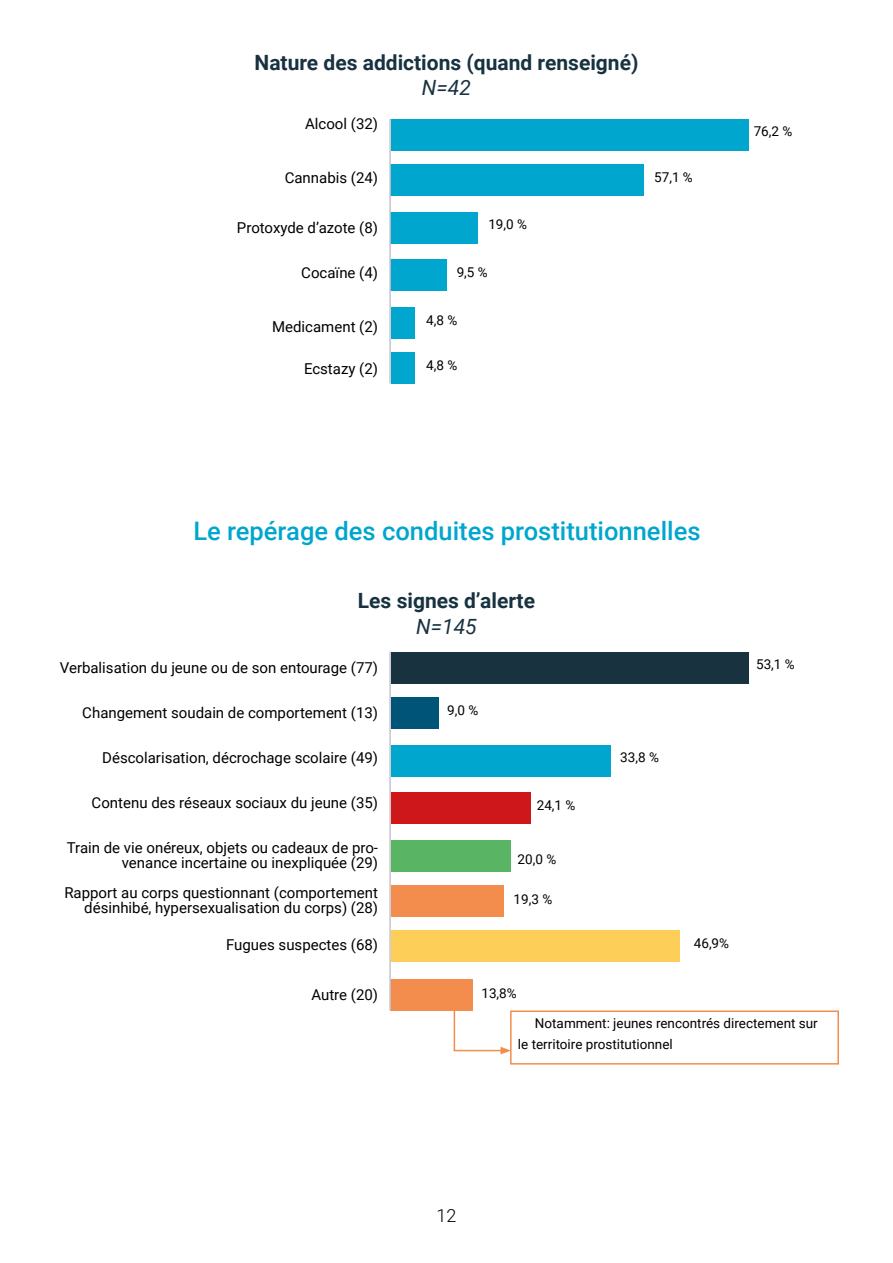
<style>
.page{position:relative;width:893px;height:1263px;background:#fff}
.page>*{position:absolute;margin:0;border:0;box-sizing:border-box;transform-origin:0 0}
.t1{font:500 25.5px "Roboto";color:#00a6ce}
.t2{font:700 21px "Roboto";color:#183240}
.t3{font:italic 21px "Roboto";color:#183240}
.t4{font:300 18px "Roboto";color:#000}
.t5{font:15px/15px "Roboto";color:#000;text-align:right}
.t6{font:13.5px/21px "Roboto";color:#000}
</style>
<div class="page">
<div style="left:391px;top:119px;width:357px;height:31px;background:#00a6ce"></div>
<div style="left:391px;top:652px;width:357px;height:31px;background:#183240"></div>
<div style="left:391px;top:164px;width:253px;height:32px;background:#00a6ce"></div>
<div style="left:391px;top:697px;width:48px;height:32px;background:#005478"></div>
<div style="left:391px;top:212px;width:87px;height:31px;background:#00a6ce"></div>
<div style="left:391px;top:745px;width:220px;height:31px;background:#00a6ce"></div>
<div style="left:391px;top:259px;width:56px;height:32px;background:#00a6ce"></div>
<div style="left:391px;top:792px;width:139px;height:32px;background:#ce171b"></div>
<div style="left:391px;top:307px;width:24px;height:31px;background:#00a6ce"></div>
<div style="left:391px;top:840px;width:119px;height:31px;background:#59b463"></div>
<div style="left:391px;top:352px;width:24px;height:32px;background:#00a6ce"></div>
<div style="left:391px;top:885px;width:112px;height:31px;background:#f28d4d"></div>
<div style="left:390px;top:979px;width:82px;height:31px;background:#f28d4d"></div>
<div style="left:391px;top:930px;width:289px;height:31px;background:#fdcf59"></div>
<hr style="left:389px;top:119px;width:2px;height:265px;background:#c6c3cd">
<hr style="left:389px;top:652px;width:2px;height:358px;background:#c6c3cd">
<hr style="left:454px;top:986px;width:1px;height:64px;background:#f28d4d">
<hr style="left:454px;top:1050px;width:49px;height:1px;background:#f28d4d">
<svg style="left:501px;top:1047px;width:9px;height:7px"></svg>
<div style="left:510px;top:1010px;width:329px;height:54px;border:2px solid #f28d4d"></div>
<h2 class="t2" style="left:255px;top:48px;width:385px">Nature des addictions (quand renseigné)</h2>
<h2 class="t3" style="left:422px;top:73px;width:50px">N=42</h2>
<p class="t5" style="left:305px;top:116px;width:74px">Alcool (32)</p>
<p class="t5" style="left:285px;top:170px;width:95px">Cannabis (24)</p>
<p class="t5" style="left:237px;top:220px;width:143px">Protoxyde d’azote (8)</p>
<p class="t5" style="left:301px;top:265px;width:78px">Cocaïne (4)</p>
<p class="t5" style="left:272px;top:319px;width:107px">Medicament (2)</p>
<p class="t5" style="left:304px;top:361px;width:76px">Ecstazy (2)</p>
<p class="t6" style="left:488px;top:214px;width:40px">19,0 %</p>
<p class="t6" style="left:457px;top:261px;width:33px">9,5 %</p>
<p class="t6" style="left:426px;top:309px;width:33px">4,8 %</p>
<p class="t6" style="left:426px;top:354px;width:33px">4,8 %</p>
<p class="t6" style="left:654px;top:166px;width:40px">57,1 %</p>
<p class="t6" style="left:754px;top:121px;width:40px">76,2 %</p>
<h1 class="t1" style="left:193px;top:513px;width:509px">Le repérage des conduites prostitutionnelles</h1>
<h2 class="t2" style="left:358px;top:586px;width:179px">Les signes d’alerte</h2>
<h2 class="t3" style="left:416px;top:611px;width:62px">N=145</h2>
<p class="t5" style="left:60px;top:659px;width:320px">Verbalisation du jeune ou de son entourage (77)</p>
<p class="t5" style="left:82px;top:704px;width:297px">Changement soudain de comportement (13)</p>
<p class="t5" style="left:102px;top:749px;width:277px">Déscolarisation, décrochage scolaire (49)</p>
<p class="t5" style="left:92px;top:794px;width:288px">Contenu des réseaux sociaux du jeune (35)</p>
<p class="t5" style="left:67px;top:839px;width:313px">Train de vie onéreux, objets ou cadeaux de pro&shy;venance incertaine ou inexpliquée (29)</p>
<p class="t5" style="left:64px;top:884px;width:315px">Rapport au corps questionnant (comportement désinhibé, hypersexualisation du corps) (28)</p>
<p class="t5" style="left:226px;top:937px;width:153px">Fugues suspectes (68)</p>
<p class="t5" style="left:311px;top:986px;width:68px">Autre (20)</p>
<p class="t6" style="left:447px;top:699px;width:33px">9,0 %</p>
<p class="t6" style="left:537px;top:794px;width:40px">24,1 %</p>
<p class="t6" style="left:518px;top:848px;width:40px">20,0 %</p>
<p class="t6" style="left:514px;top:888px;width:40px">19,3 %</p>
<p class="t6" style="left:481px;top:982px;width:37px">13,8%</p>
<p class="t6" style="left:620px;top:747px;width:40px">33,8 %</p>
<p class="t6" style="left:694px;top:932px;width:37px">46,9%</p>
<p class="t6" style="left:756px;top:654px;width:40px">53,1 %</p>
<p class="t4" style="left:436px;top:1203px;width:21px">12</p>
<p class="t6" style="left:518px;top:1012px;width:301px;text-indent:17px">Notamment: jeunes rencontrés directement sur le territoire prostitutionnel</p>
</div>
